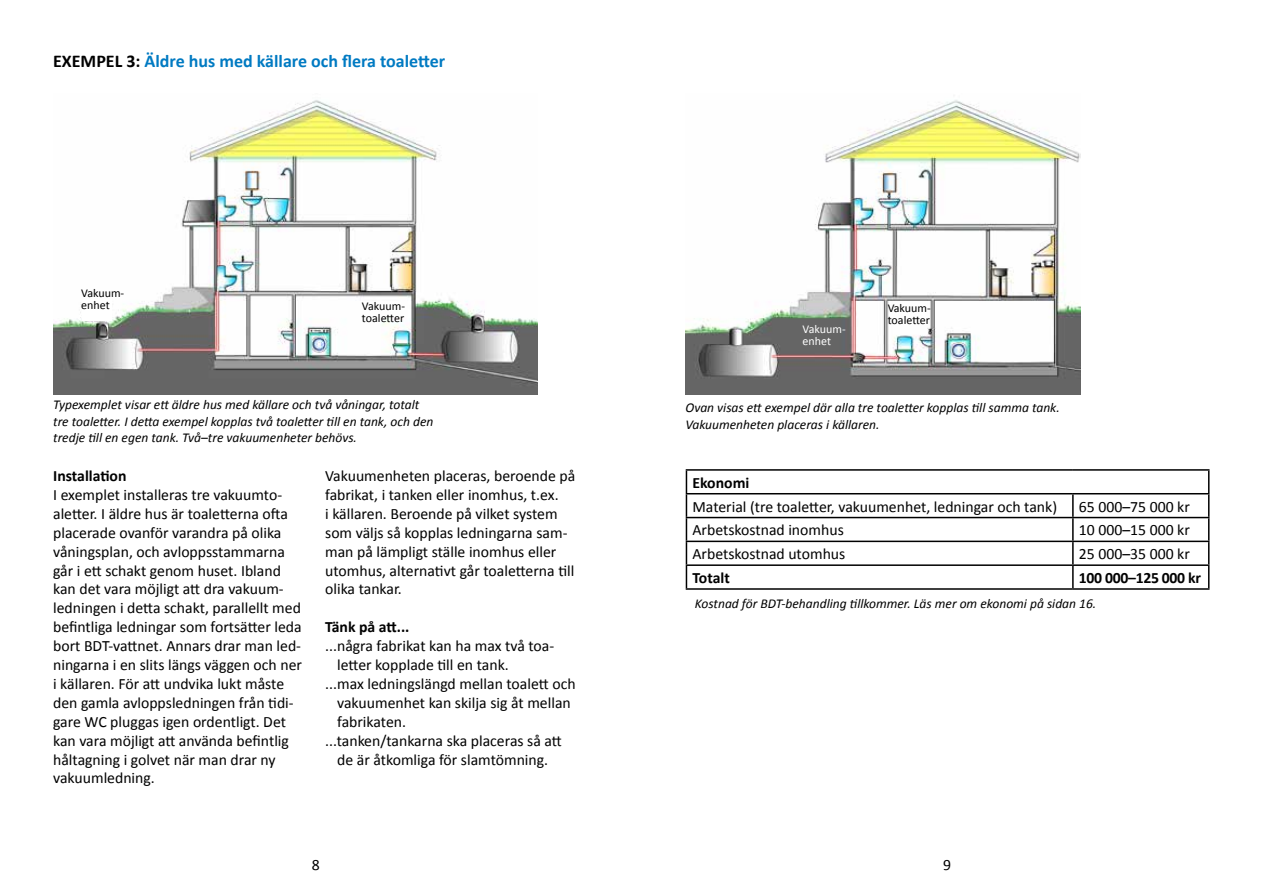
<style>
.page{position:relative;width:1263px;height:893px;background:#fff}
.page>*{position:absolute;margin:0;border:0;box-sizing:border-box;transform-origin:0 0}
.t1{font:700 18px "Calibri";color:#007ac2}
.t2{font:15.75px/18.9px "Calibri";color:#000}
.t3{font:700 15.75px "Calibri";letter-spacing:-.005em;color:#000}
.t4{font:italic 13.5px/16.2px "Calibri";color:#000}
.t5{font:12px/12px "Calibri";color:#000}
.t6{font:12px/12px "Calibri";color:#fff}
.s1{color:#000}
</style>
<div class="page">
<img style="left:53px;top:100px;width:485px;height:294px">
<img style="left:686px;top:100px;width:394px;height:294px">
<div style="left:82px;top:299px;width:14px;height:22px;background:#fff"></div>
<div style="left:95px;top:299px;width:16px;height:22px;background:#fff"></div>
<hr style="left:686px;top:469px;width:387px;height:2px;background:#000">
<hr style="left:1073px;top:469px;width:136px;height:2px;background:#000">
<hr style="left:686px;top:493px;width:387px;height:1px;background:#000">
<hr style="left:1073px;top:493px;width:136px;height:1px;background:#000">
<hr style="left:1072px;top:494px;width:2px;height:23px;background:#000">
<hr style="left:686px;top:517px;width:387px;height:1px;background:#000">
<hr style="left:1073px;top:517px;width:136px;height:1px;background:#000">
<hr style="left:1072px;top:518px;width:2px;height:23px;background:#000">
<hr style="left:686px;top:541px;width:387px;height:1px;background:#000">
<hr style="left:1073px;top:541px;width:136px;height:1px;background:#000">
<hr style="left:1072px;top:542px;width:2px;height:22px;background:#000">
<hr style="left:686px;top:564px;width:387px;height:2px;background:#000">
<svg style="left:686px;top:471px;width:1px;height:117px"></svg>
<hr style="left:1073px;top:564px;width:136px;height:2px;background:#000">
<hr style="left:1072px;top:566px;width:2px;height:22px;background:#000">
<svg style="left:1208px;top:471px;width:1px;height:117px"></svg>
<hr style="left:686px;top:588px;width:387px;height:2px;background:#000">
<hr style="left:1073px;top:588px;width:136px;height:2px;background:#000">
<p class="t1" style="left:53px;top:49px;width:394px"><span class="s1">EXEMPEL 3:</span> Äldre hus med källare och flera toaletter</p>
<p class="t5" style="left:81px;top:287px;width:45px">Vakuum&shy;enhet</p>
<p class="t5" style="left:362px;top:301px;width:45px">Vakuum&shy;toaletter</p>
<p class="t5" style="left:888px;top:302px;width:45px">Vakuum&shy;toaletter</p>
<p class="t6" style="left:803px;top:323px;width:45px">Vakuum&shy;enhet</p>
<p class="t4" style="left:53px;top:396px;width:382px">Typexemplet visar ett äldre hus med källare och två våningar, totalt tre toaletter. I detta exempel kopplas två toaletter till en tank, och den tredje till en egen tank. Två–tre vakuumenheter behövs.</p>
<p class="t3" style="left:53px;top:466px;width:75px">Installation</p>
<p class="t2" style="left:53px;top:485px;width:250px">I exemplet installeras tre vakuumto&shy;aletter. I äldre hus är toaletterna ofta placerade ovanför varandra på olika våningsplan, och avloppsstammarna går i ett schakt genom huset. Ibland kan det vara möjligt att dra vakuum&shy;ledningen i detta schakt, parallellt med befintliga ledningar som fortsätter leda bort BDT-vattnet. Annars drar man led&shy;ningarna i en slits längs väggen och ner i källaren. För att undvika lukt måste den gamla avloppsledningen från tidi&shy;gare WC pluggas igen ordentligt. Det kan vara möjligt att använda befintlig håltagning i golvet när man drar ny vakuumledning.</p>
<p class="t2" style="left:325px;top:466px;width:252px">Vakuumenheten placeras, beroende på fabrikat, i tanken eller inomhus, t.ex.<br>i källaren. Beroende på vilket system som väljs så kopplas ledningarna sam&shy;man på lämpligt ställe inomhus eller utomhus, alternativt går toaletterna till olika tankar.</p>
<p class="t3" style="left:325px;top:617px;width:86px">Tänk på att...</p>
<p class="t2" style="left:325px;top:636px;width:231px">...några fabrikat kan ha max två toa-</p>
<p class="t2" style="left:337px;top:655px;width:173px">letter kopplade till en tank.</p>
<p class="t2" style="left:325px;top:674px;width:252px">...max ledningslängd mellan toalett och</p>
<p class="t2" style="left:337px;top:693px;width:235px">vakuumenhet kan skilja sig åt mellan</p>
<p class="t2" style="left:337px;top:712px;width:70px">fabrikaten.</p>
<p class="t2" style="left:325px;top:731px;width:238px">...tanken/tankarna ska placeras så att</p>
<p class="t2" style="left:337px;top:750px;width:213px">de är åtkomliga för slamtömning.</p>
<p class="t4" style="left:685px;top:399px;width:376px">Ovan visas ett exempel där alla tre toaletter kopplas till samma tank.<br>Vakuumenheten placeras i källaren.</p>
<p class="t3" style="left:692px;top:472px;width:58px">Ekonomi</p>
<p class="t2" style="left:692px;top:497px;width:366px">Material (tre toaletter, vakuumenhet, ledningar och tank)</p>
<p class="t2" style="left:1079px;top:497px;width:113px">65 000–75 000 kr</p>
<p class="t2" style="left:692px;top:521px;width:153px">Arbetskostnad inomhus</p>
<p class="t2" style="left:1079px;top:521px;width:113px">10 000–15 000 kr</p>
<p class="t2" style="left:692px;top:545px;width:154px">Arbetskostnad utomhus</p>
<p class="t2" style="left:1079px;top:545px;width:113px">25 000–35 000 kr</p>
<p class="t3" style="left:692px;top:568px;width:39px">Totalt</p>
<p class="t3" style="left:1079px;top:568px;width:124px">100 000–125 000 kr</p>
<p class="t4" style="left:695px;top:595px;width:403px">Kostnad för BDT-behandling tillkommer. Läs mer om ekonomi på sidan 16.</p>
<p class="t2" style="left:312px;top:855px;width:9px">8</p>
<p class="t2" style="left:943px;top:855px;width:9px">9</p>
</div>
